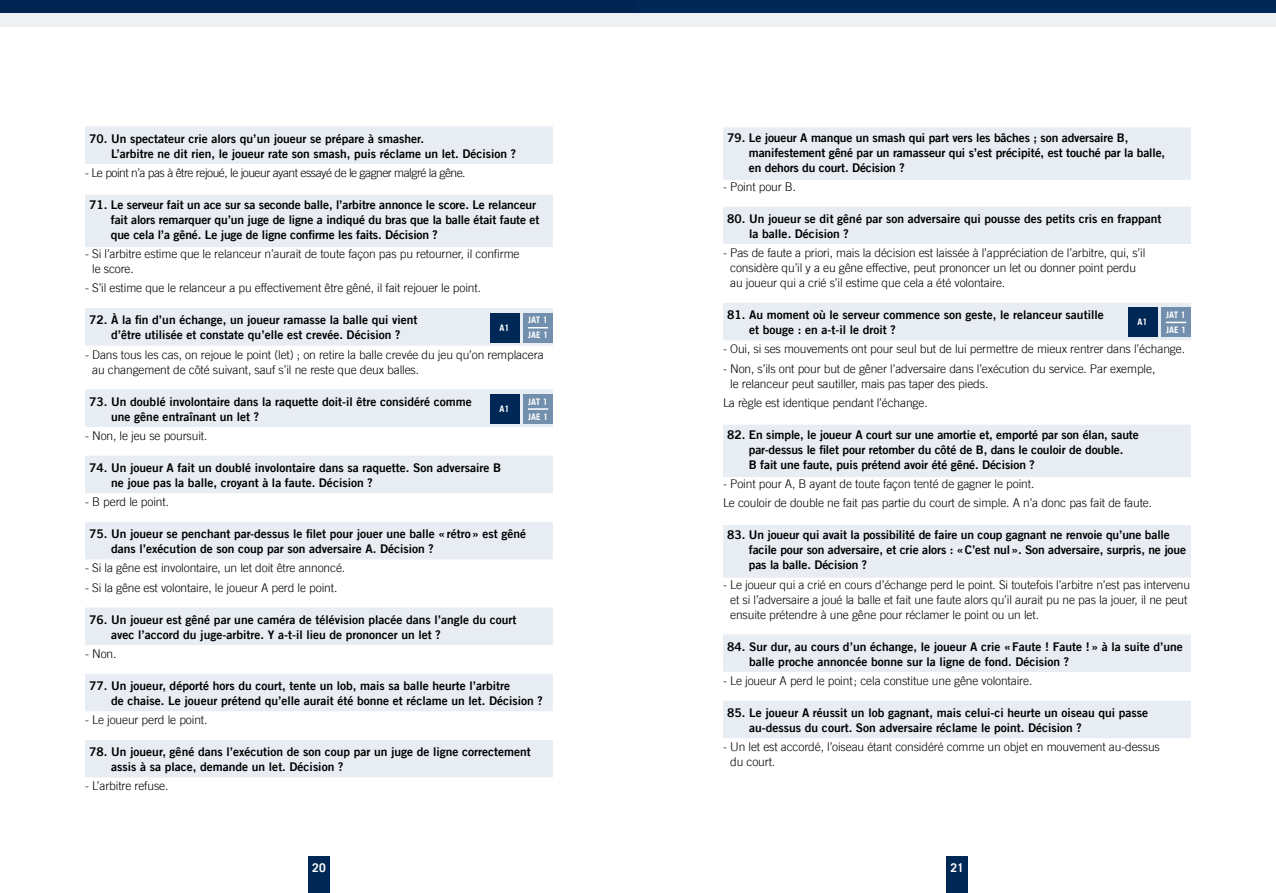
<style>
.page{position:relative;width:1276px;height:893px;background:#fff}
.page>*{position:absolute;margin:0;border:0;box-sizing:border-box;transform-origin:0 0}
.t1{font:12px/15px "Trade Gothic LT Bold Two";color:#000}
.t2{font:300 12px/15px "Trade Gothic LT";letter-spacing:-.01em;color:#000}
.t3{font:300 12px "Trade Gothic LT";letter-spacing:-.04em;color:#000}
.t4{font:700 12px "Trade Gothic LT";color:#fff}
.t5{font:700 9px "Trade Gothic LT";color:#fff}
</style>
<div class="page">
<div style="left:638px;top:0;width:638px;height:27px;background:#eef0f3"></div>
<div style="left:308px;top:856px;width:22px;height:37px;background:#002856"></div>
<div style="left:946px;top:856px;width:21px;height:37px;background:#002856"></div>
<div style="left:0;top:0;width:1276px;height:13px;background:#002856"></div>
<div style="left:0;top:13px;width:638px;height:14px;background:#eef0f3"></div>
<div style="left:85px;top:126px;width:468px;height:38px;background:#e8edf3"></div>
<div style="left:85px;top:195px;width:468px;height:52px;background:#e8edf3"></div>
<div style="left:85px;top:308px;width:468px;height:38px;background:#e8edf3"></div>
<div style="left:85px;top:389px;width:468px;height:38px;background:#e8edf3"></div>
<div style="left:85px;top:456px;width:468px;height:37px;background:#e8edf3"></div>
<div style="left:85px;top:522px;width:468px;height:37px;background:#e8edf3"></div>
<div style="left:85px;top:607px;width:468px;height:38px;background:#e8edf3"></div>
<div style="left:85px;top:674px;width:468px;height:37px;background:#e8edf3"></div>
<div style="left:85px;top:740px;width:468px;height:37px;background:#e8edf3"></div>
<div style="left:490px;top:313px;width:29px;height:29px;background:#002856"></div>
<div style="left:523px;top:313px;width:30px;height:29px;background:#7290ae"></div>
<svg style="left:528px;top:327px;width:20px;height:1px"></svg>
<div style="left:490px;top:394px;width:29px;height:30px;background:#002856"></div>
<div style="left:523px;top:394px;width:30px;height:30px;background:#7290ae"></div>
<hr style="left:528px;top:408px;width:20px;height:2px;background:#fff">
<div style="left:723px;top:127px;width:468px;height:53px;background:#e8edf3"></div>
<div style="left:723px;top:207px;width:468px;height:37px;background:#e8edf3"></div>
<div style="left:723px;top:303px;width:468px;height:37px;background:#e8edf3"></div>
<div style="left:723px;top:425px;width:468px;height:52px;background:#e8edf3"></div>
<div style="left:723px;top:525px;width:468px;height:53px;background:#e8edf3"></div>
<div style="left:723px;top:634px;width:468px;height:38px;background:#e8edf3"></div>
<div style="left:723px;top:701px;width:468px;height:37px;background:#e8edf3"></div>
<div style="left:1127px;top:307px;width:30px;height:30px;background:#002856"></div>
<div style="left:1161px;top:307px;width:30px;height:30px;background:#7290ae"></div>
<svg style="left:1166px;top:322px;width:20px;height:1px"></svg>
<p class="t1" style="left:111px;top:131px;width:406px;text-indent:-22px">70. Un spectateur crie alors qu’un joueur se prépare à smasher.<br>L’arbitre ne dit rien, le joueur rate son smash, puis réclame un let. Décision ?</p>
<p class="t3" style="left:85px;top:166px;width:382px">- Le point n’a pas à être rejoué, le joueur ayant essayé de le gagner malgré la gêne.</p>
<p class="t1" style="left:111px;top:197px;width:430px;text-indent:-22px">71. Le serveur fait un ace sur sa seconde balle, l’arbitre annonce le score. Le relanceur fait alors remarquer qu’un juge de ligne a indiqué du bras que la balle était faute et que cela l’a gêné. Le juge de ligne confirme les faits. Décision ?</p>
<p class="t2" style="left:92px;top:246px;width:429px;text-indent:-7px">- Si l’arbitre estime que le relanceur n’aurait de toute façon pas pu retourner, il confirme le score.</p>
<p class="t2" style="left:85px;top:281px;width:397px">- S’il estime que le relanceur a pu effectivement être gêné, il fait rejouer le point.</p>
<p class="t1" style="left:89px;top:312px;width:329px">72. À la fin d’un échange, un joueur ramasse la balle qui vient</p>
<p class="t5" style="left:499px;top:323px;width:12px">A1</p>
<p class="t5" style="left:528px;top:315px;width:21px">JAT 1</p>
<p class="t1" style="left:111px;top:328px;width:290px">d’être utilisée et constate qu’elle est crevée. Décision ?</p>
<p class="t5" style="left:528px;top:330px;width:22px">JAE 1</p>
<p class="t2" style="left:92px;top:347px;width:453px;text-indent:-7px">- Dans tous les cas, on rejoue le point (let) ; on retire la balle crevée du jeu qu’on remplacera au changement de côté suivant, sauf s’il ne reste que deux balles.</p>
<p class="t1" style="left:89px;top:394px;width:384px">73. Un doublé involontaire dans la raquette doit-il être considéré comme</p>
<p class="t5" style="left:499px;top:404px;width:12px">A1</p>
<p class="t5" style="left:528px;top:396px;width:21px">JAT 1</p>
<p class="t1" style="left:111px;top:409px;width:149px">une gêne entraînant un let ?</p>
<p class="t5" style="left:528px;top:411px;width:22px">JAE 1</p>
<p class="t2" style="left:85px;top:428px;width:124px">- Non, le jeu se poursuit.</p>
<p class="t1" style="left:111px;top:460px;width:391px;text-indent:-22px">74. Un joueur A fait un doublé involontaire dans sa raquette. Son adversaire B ne joue pas la balle, croyant à la faute. Décision ?</p>
<p class="t2" style="left:85px;top:495px;width:85px">- B perd le point.</p>
<p class="t1" style="left:111px;top:526px;width:416px;text-indent:-22px">75. Un joueur se penchant par-dessus le filet pour jouer une balle « rétro » est gêné dans l’exécution de son coup par son adversaire A. Décision ?</p>
<p class="t2" style="left:85px;top:561px;width:262px">- Si la gêne est involontaire, un let doit être annoncé.</p>
<p class="t2" style="left:85px;top:580px;width:254px">- Si la gêne est volontaire, le joueur A perd le point.</p>
<p class="t1" style="left:111px;top:612px;width:406px;text-indent:-22px">76. Un joueur est gêné par une caméra de télévision placée dans l’angle du court avec l’accord du juge-arbitre. Y a-t-il lieu de prononcer un let ?</p>
<p class="t2" style="left:85px;top:646px;width:33px">- Non.</p>
<p class="t1" style="left:111px;top:678px;width:433px;text-indent:-22px">77. Un joueur, déporté hors du court, tente un lob, mais sa balle heurte l’arbitre<br>de chaise. Le joueur prétend qu’elle aurait été bonne et réclame un let. Décision ?</p>
<p class="t2" style="left:85px;top:713px;width:124px">- Le joueur perd le point.</p>
<p class="t1" style="left:111px;top:745px;width:421px;text-indent:-22px">78. Un joueur, gêné dans l’exécution de son coup par un juge de ligne correctement assis à sa place, demande un let. Décision ?</p>
<p class="t2" style="left:85px;top:779px;width:85px">- L’arbitre refuse.</p>
<p class="t1" style="left:749px;top:130px;width:418px;text-indent:-22px">79. Le joueur A manque un smash qui part vers les bâches ; son adversaire B, manifestement gêné par un ramasseur qui s’est précipité, est touché par la balle, en dehors du court. Décision ?</p>
<p class="t2" style="left:723px;top:179px;width:75px">- Point pour B.</p>
<p class="t1" style="left:749px;top:211px;width:413px;text-indent:-22px">80. Un joueur se dit gêné par son adversaire qui pousse des petits cris en frappant la balle. Décision ?</p>
<p class="t2" style="left:730px;top:245px;width:417px;text-indent:-7px">- Pas de faute a priori, mais la décision est laissée à l’appréciation de l’arbitre, qui, s’il considère qu’il y a eu gêne effective, peut prononcer un let ou donner point perdu au joueur qui a crié s’il estime que cela a été volontaire.</p>
<p class="t1" style="left:727px;top:307px;width:378px">81. Au moment où le serveur commence son geste, le relanceur sautille</p>
<p class="t5" style="left:1137px;top:317px;width:12px">A1</p>
<p class="t5" style="left:1166px;top:310px;width:21px">JAT 1</p>
<p class="t1" style="left:749px;top:322px;width:148px">et bouge : en a-t-il le droit ?</p>
<p class="t5" style="left:1166px;top:325px;width:22px">JAE 1</p>
<p class="t2" style="left:723px;top:342px;width:463px">- Oui, si ses mouvements ont pour seul but de lui permettre de mieux rentrer dans l’échange.</p>
<p class="t2" style="left:730px;top:361px;width:427px;text-indent:-7px">- Non, s’ils ont pour but de gêner l’adversaire dans l’exécution du service. Par exemple, le relanceur peut sautiller, mais pas taper des pieds.</p>
<p class="t2" style="left:723px;top:395px;width:206px">La règle est identique pendant l’échange.</p>
<p class="t1" style="left:749px;top:427px;width:391px;text-indent:-22px">82. En simple, le joueur A court sur une amortie et, emporté par son élan, saute par-dessus le filet pour retomber du côté de B, dans le couloir de double.<br>B fait une faute, puis prétend avoir été gêné. Décision ?</p>
<p class="t2" style="left:723px;top:474px;width:430px;line-height:19.2px">- Point pour A, B ayant de toute façon tenté de gagner le point.<br>Le couloir de double ne fait pas partie du court de simple. A n’a donc pas fait de faute.</p>
<p class="t1" style="left:749px;top:528px;width:439px;text-indent:-22px">83. Un joueur qui avait la possibilité de faire un coup gagnant ne renvoie qu’une balle facile pour son adversaire, et crie alors : « C’est nul ». Son adversaire, surpris, ne joue pas la balle. Décision ?</p>
<p class="t2" style="left:730px;top:577px;width:461px;text-indent:-7px">- Le joueur qui a crié en cours d’échange perd le point. Si toutefois l’arbitre n’est pas intervenu et si l’adversaire a joué la balle et fait une faute alors qu’il aurait pu ne pas la jouer, il ne peut ensuite prétendre à une gêne pour réclamer le point ou un let.</p>
<p class="t1" style="left:749px;top:639px;width:435px;text-indent:-22px">84. Sur dur, au cours d’un échange, le joueur A crie « Faute ! Faute ! » à la suite d’une balle proche annoncée bonne sur la ligne de fond. Décision ?</p>
<p class="t2" style="left:723px;top:673px;width:311px">- Le joueur A perd le point ; cela constitue une gêne volontaire.</p>
<p class="t1" style="left:749px;top:705px;width:400px;text-indent:-22px">85. Le joueur A réussit un lob gagnant, mais celui-ci heurte un oiseau qui passe au-dessus du court. Son adversaire réclame le point. Décision ?</p>
<p class="t2" style="left:730px;top:739px;width:431px;text-indent:-7px">- Un let est accordé, l’oiseau étant considéré comme un objet en mouvement au-dessus du court.</p>
<p class="t4" style="left:312px;top:861px;width:15px">20</p>
<p class="t4" style="left:950px;top:861px;width:15px">21</p>
</div>
